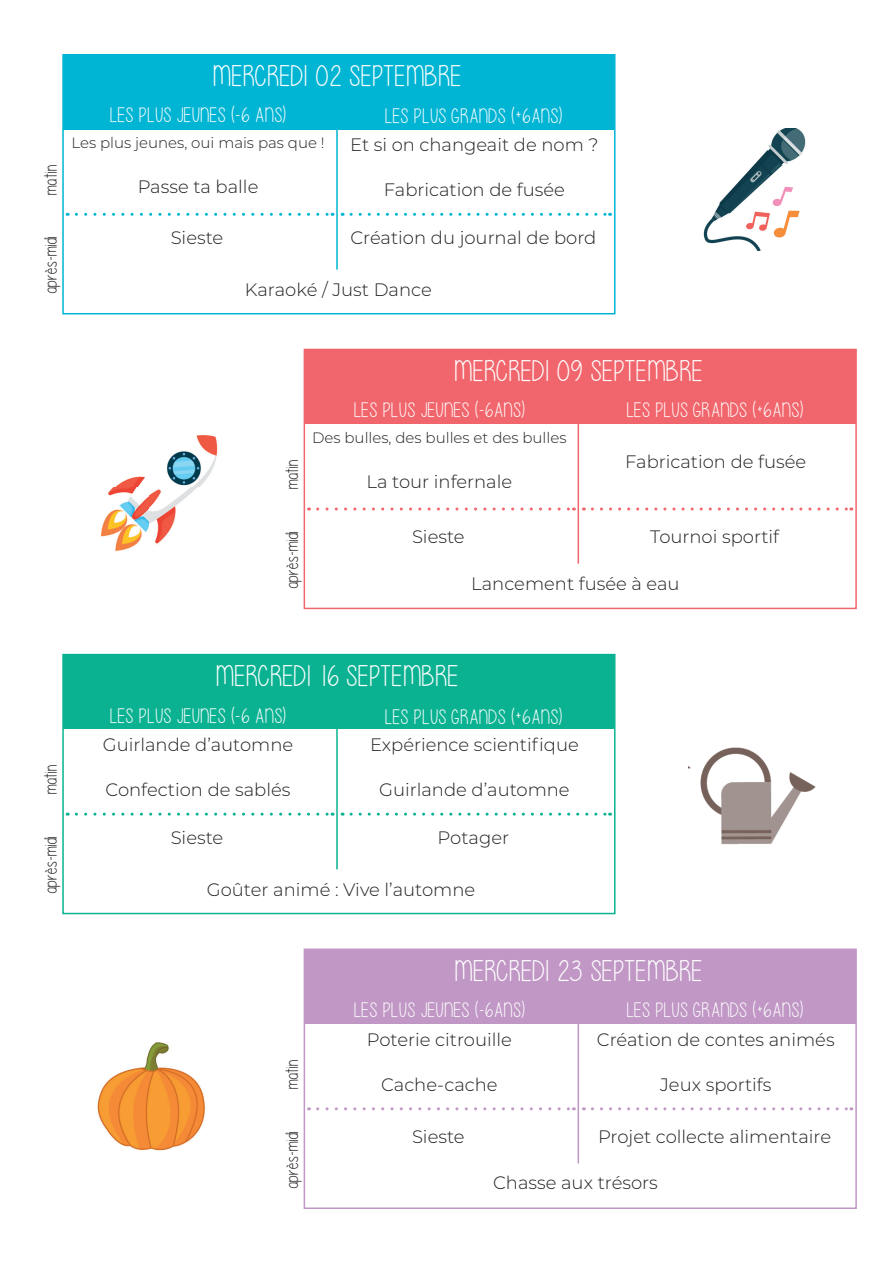
<style>
.page{position:relative;width:893px;height:1263px;background:#fff}
.page>*{position:absolute;margin:0;border:0;box-sizing:border-box;transform-origin:0 0}
.t1{font:30px "Please write me a song";color:#fff}
.t2{font:21px "Please write me a song";color:#fff}
.t3{font:300 18px "Montserrat";color:#231f20}
.t4{font:18px "Please write me a song";color:#231f20}
.t5{font:300 15px "Montserrat";color:#231f20}
.s1{font-size:22.5px}
</style>
<div class="page">
<div style="left:62px;top:654px;width:553px;height:260px;border:2px solid #0bb292"></div>
<div style="left:63px;top:55px;width:551px;height:74px;background:#00b5d4"></div>
<svg style="left:76px;top:213px;width:257px;height:3px"></svg>
<div style="left:62px;top:54px;width:553px;height:260px;border:2px solid #00b5d4"></div>
<hr style="left:336px;top:99px;width:2px;height:171px;background:#00b5d4">
<svg style="left:351px;top:213px;width:260px;height:3px"></svg>
<div style="left:305px;top:349px;width:551px;height:74px;background:#f1666d"></div>
<svg style="left:318px;top:507px;width:256px;height:3px"></svg>
<div style="left:304px;top:349px;width:553px;height:260px;border:2px solid #f1666d"></div>
<hr style="left:578px;top:394px;width:1px;height:170px;background:#f1666d">
<svg style="left:592px;top:507px;width:260px;height:3px"></svg>
<div style="left:63px;top:654px;width:551px;height:75px;background:#0bb292"></div>
<svg style="left:76px;top:813px;width:257px;height:3px"></svg>
<hr style="left:336px;top:699px;width:2px;height:170px;background:#0bb292">
<svg style="left:351px;top:813px;width:260px;height:3px"></svg>
<div style="left:305px;top:949px;width:551px;height:74px;background:#c097c5"></div>
<svg style="left:318px;top:1107px;width:256px;height:3px"></svg>
<div style="left:304px;top:948px;width:553px;height:261px;border:2px solid #c097c5"></div>
<hr style="left:578px;top:994px;width:1px;height:169px;background:#c097c5">
<svg style="left:592px;top:1107px;width:260px;height:3px"></svg>
<img style="left:689px;top:747px;width:127px;height:98px">
<img style="left:97px;top:1042px;width:108px;height:109px">
<img style="left:100px;top:435px;width:118px;height:116px">
<img style="left:703px;top:128px;width:103px;height:123px">
<p class="t4" style="left:41px;top:195px;width:32px;rotate:-90deg">matin</p>
<p class="t4" style="left:41px;top:293px;width:59px;rotate:-90deg">après-midi</p>
<h1 class="t1" style="left:213px;top:60px;width:250px">MERCREDI 02 SEPTEMBRE</h1>
<p class="t2" style="left:110px;top:104px;width:178px">LES PLUS JEUNES (-6 ANS)</p>
<p class="t2" style="left:385px;top:105px;width:179px">LES PLUS GRANDS (<span class="s1">+</span>6ANS)</p>
<p class="t5" style="left:71px;top:133px;width:255px">Les plus jeunes, oui mais pas que !</p>
<p class="t3" style="left:138px;top:175px;width:122px">Passe ta balle</p>
<p class="t3" style="left:171px;top:225px;width:54px">Sieste</p>
<p class="t3" style="left:350px;top:133px;width:250px">Et si on changeait de nom ?</p>
<p class="t3" style="left:384px;top:178px;width:183px">Fabrication de fusée</p>
<p class="t3" style="left:350px;top:225px;width:247px">Création du journal de bord</p>
<p class="t3" style="left:245px;top:277px;width:188px">Karaoké / Just Dance</p>
<p class="t4" style="left:283px;top:489px;width:32px;rotate:-90deg">matin</p>
<h1 class="t1" style="left:454px;top:355px;width:250px">MERCREDI 09 SEPTEMBRE</h1>
<p class="t2" style="left:354px;top:399px;width:173px">LES PLUS JEUNES (-6ANS)</p>
<p class="t2" style="left:626px;top:399px;width:179px">LES PLUS GRANDS (+6ANS)</p>
<p class="t5" style="left:312px;top:427px;width:256px">Des bulles, des bulles et des bulles</p>
<p class="t3" style="left:366px;top:469px;width:147px">La tour infernale</p>
<p class="t3" style="left:625px;top:450px;width:183px">Fabrication de fusée</p>
<p class="t4" style="left:283px;top:588px;width:59px;rotate:-90deg">après-midi</p>
<p class="t3" style="left:412px;top:524px;width:54px">Sieste</p>
<p class="t3" style="left:650px;top:524px;width:130px">Tournoi sportif</p>
<p class="t3" style="left:471px;top:571px;width:210px">Lancement fusée à eau</p>
<p class="t4" style="left:41px;top:794px;width:32px;rotate:-90deg">matin</p>
<p class="t4" style="left:41px;top:893px;width:59px;rotate:-90deg">après-midi</p>
<h1 class="t1" style="left:216px;top:660px;width:244px">MERCREDI 16 SEPTEMBRE</h1>
<p class="t2" style="left:110px;top:705px;width:178px">LES PLUS JEUNES (-6 ANS)</p>
<p class="t2" style="left:385px;top:706px;width:179px">LES PLUS GRANDS (<span class="s1">+</span>6ANS)</p>
<p class="t3" style="left:103px;top:732px;width:192px">Guirlande d’automne</p>
<p class="t3" style="left:106px;top:777px;width:186px">Confection de sablés</p>
<p class="t3" style="left:171px;top:825px;width:54px">Sieste</p>
<p class="t3" style="left:370px;top:732px;width:210px">Expérience scientifique</p>
<p class="t3" style="left:379px;top:777px;width:192px">Guirlande d’automne</p>
<p class="t3" style="left:438px;top:825px;width:73px">Potager</p>
<p class="t3" style="left:207px;top:877px;width:270px">Goûter animé : Vive l’automne</p>
<h1 class="t1" style="left:455px;top:955px;width:250px">MERCREDI 23 SEPTEMBRE</h1>
<p class="t4" style="left:283px;top:1089px;width:32px;rotate:-90deg">matin</p>
<p class="t4" style="left:283px;top:1188px;width:59px;rotate:-90deg">après-midi</p>
<p class="t2" style="left:354px;top:999px;width:173px">LES PLUS JEUNES (-6ANS)</p>
<p class="t2" style="left:626px;top:999px;width:179px">LES PLUS GRANDS (+6ANS)</p>
<p class="t3" style="left:367px;top:1027px;width:147px">Poterie citrouille</p>
<p class="t3" style="left:381px;top:1072px;width:118px">Cache-cache</p>
<p class="t3" style="left:412px;top:1124px;width:54px">Sieste</p>
<p class="t3" style="left:597px;top:1027px;width:239px">Création de contes animés</p>
<p class="t3" style="left:660px;top:1072px;width:113px">Jeux sportifs</p>
<p class="t3" style="left:598px;top:1124px;width:235px">Projet collecte alimentaire</p>
<p class="t3" style="left:493px;top:1171px;width:166px">Chasse aux trésors</p>
</div>
